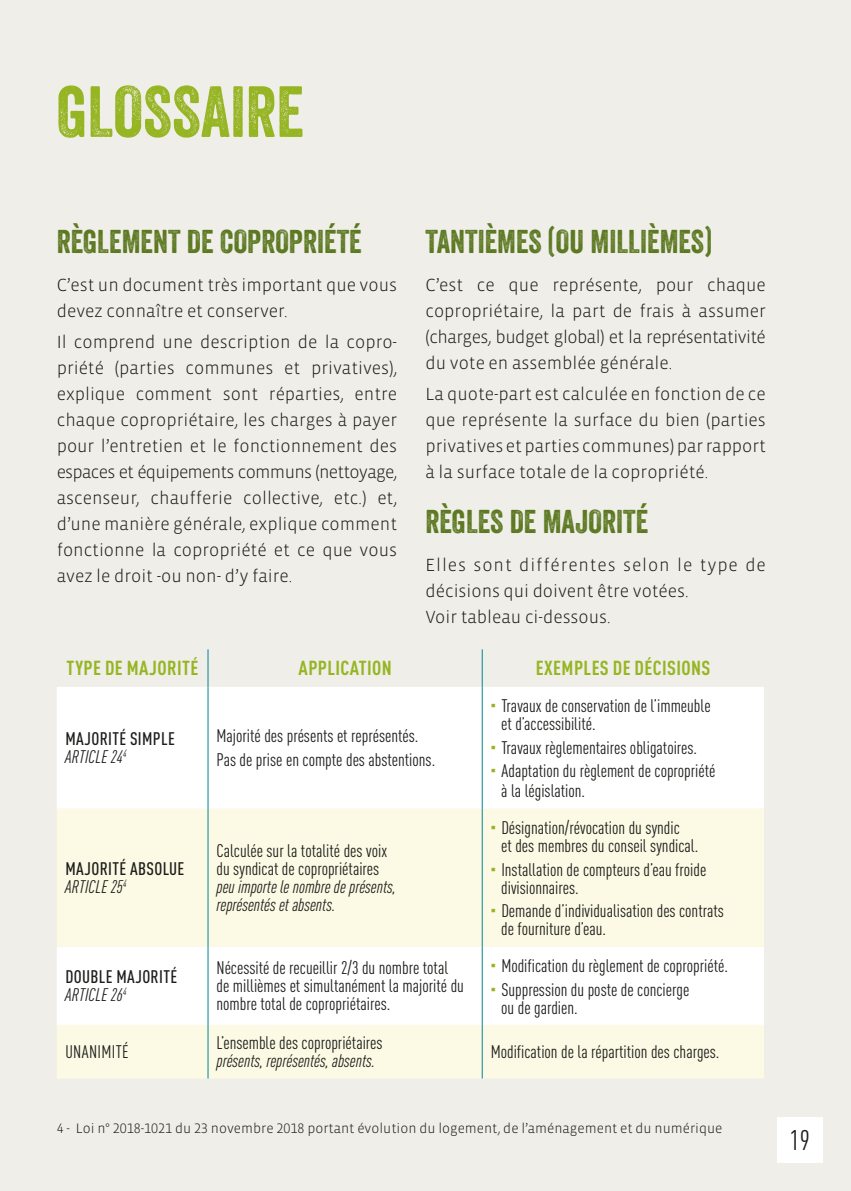
<style>
.page{position:relative;width:851px;height:1191px;background:#fff}
.page>*{position:absolute;margin:0;border:0;box-sizing:border-box;transform-origin:0 0}
.t1{font:70px "Veneer";color:#96b522}
.t2{font:32px "Veneer";color:#5c7821}
.t3{font:condensed 28px "DIN Pro";color:#1d1d1b}
.t4{font:700 condensed 20px "DIN Pro";letter-spacing:.02em;color:#96b522}
.t5{font:300 18px/26px "Vista Sans";color:#1d1d1b;text-align:justify}
.t6{font:condensed 18px/18px "DIN Pro";color:#1d1d1b}
.t7{font:italic condensed 18px/18px "DIN Pro";color:#1d1d1b}
.t8{font:500 condensed 18px/18px "DIN Pro";letter-spacing:.02em;color:#1d1d1b}
.t9{font:condensed 18px "DIN Pro";letter-spacing:.02em;color:#1d1d1b}
.t10{font:300 14px "Vista Sans";color:#1d1d1b}
.s1{font-weight:400;font-style:italic}
.s2{font-family:"Vista Sans Alt"}
</style>
<div class="page">
<div style="left:0;top:0;width:850px;height:1191px;background:#efeee8"></div>
<div style="left:57px;top:687px;width:706px;height:121px;background:#fff"></div>
<svg style="left:57px;top:808px;width:706px;height:270px;fill:#fcfae4"></svg>
<hr style="left:207px;top:649px;width:1px;height:38px;background:#008595">
<hr style="left:481px;top:649px;width:1px;height:38px;background:#008595">
<hr style="left:207px;top:687px;width:1px;height:121px;background:#008595">
<hr style="left:481px;top:687px;width:1px;height:121px;background:#008595">
<hr style="left:207px;top:808px;width:1px;height:138px;background:#008595">
<hr style="left:481px;top:808px;width:1px;height:138px;background:#008595">
<hr style="left:207px;top:946px;width:1px;height:79px;background:#008595">
<hr style="left:481px;top:946px;width:1px;height:79px;background:#008595">
<hr style="left:207px;top:1025px;width:1px;height:53px;background:#008595">
<hr style="left:481px;top:1025px;width:1px;height:53px;background:#008595">
<div style="left:777px;top:1117px;width:45px;height:45px;background:#fff"></div>
<svg style="left:491px;top:703px;width:4px;height:4px"></svg>
<svg style="left:491px;top:745px;width:4px;height:4px"></svg>
<svg style="left:491px;top:769px;width:4px;height:3px"></svg>
<svg style="left:491px;top:825px;width:4px;height:4px"></svg>
<svg style="left:491px;top:867px;width:4px;height:4px"></svg>
<svg style="left:491px;top:909px;width:4px;height:3px"></svg>
<svg style="left:491px;top:963px;width:4px;height:4px"></svg>
<svg style="left:491px;top:987px;width:4px;height:4px"></svg>
<h1 class="t1" style="left:57px;top:69px;width:249px">GLOSSAIRE</h1>
<h2 class="t2" style="left:57px;top:222px;width:306px">RÈGLEMENT DE COPROPRIÉTÉ</h2>
<p class="t5" style="left:57px;top:272px;width:342px">C’est un document très important que vous devez connaître et conserver.</p>
<p class="t5" style="left:57px;top:330px;width:342px">Il comprend une description de la copro&shy;priété (parties communes et privatives), explique comment sont réparties, entre chaque copropriétaire, les charges à payer pour l’entretien et le fonctionnement des espaces et équipements communs (nettoyage, ascenseur, chaufferie collective, etc.) et, d’une manière générale, explique comment fonctionne la copropriété et ce que vous avez le droit -ou non- d’y faire.</p>
<h2 class="t2" style="left:425px;top:222px;width:288px">TANTIÈMES (OU MILLIÈMES)</h2>
<p class="t5" style="left:425px;top:272px;width:342px">C’est ce que représente, pour chaque copropriétaire, la part de frais à assumer (charges, budget global) et la représentativité du vote en assemblée générale.</p>
<p class="t5" style="left:425px;top:382px;width:342px">La quote-part est calculée en fonction de ce que représente la surface du bien (parties privatives et parties communes) par rapport à la surface totale de la copropriété.</p>
<h2 class="t2" style="left:425px;top:502px;width:224px">RÈGLES DE MAJORITÉ</h2>
<p class="t5" style="left:425px;top:552px;width:342px;text-align:left">Elles sont différentes selon le type de décisions qui doivent être votées.<br>Voir tableau ci-dessous.</p>
<p class="t4" style="left:66px;top:653px;width:133px">TYPE DE MAJORITÉ</p>
<p class="t4" style="left:298px;top:653px;width:95px">APPLICATION</p>
<p class="t4" style="left:536px;top:653px;width:176px">EXEMPLES DE DÉCISIONS</p>
<p class="t8" style="left:65px;top:728px;width:111px">MAJORITÉ SIMPLE<br><span class="s1">ARTICLE 24</span><sup>4</sup></p>
<p class="t6" style="left:216px;top:723px;width:220px;line-height:23.6px">Majorité des présents et représentés.<br>Pas de prise en compte des abstentions.</p>
<p class="t8" style="left:65px;top:858px;width:120px">MAJORITÉ ABSOLUE<br><span class="s1">ARTICLE 25</span><sup>4</sup></p>
<p class="t6" style="left:216px;top:840px;width:172px">Calculée sur la totalité des voix du syndicat de copropriétaires</p>
<p class="t7" style="left:216px;top:876px;width:181px">peu importe le nombre de présents, représentés et absents.</p>
<p class="t6" style="left:501px;top:695px;width:211px">Travaux de conservation de l’immeuble et d’accessibilité.</p>
<p class="t6" style="left:501px;top:734px;width:216px;line-height:23.6px">Travaux règlementaires obligatoires.<br>Adaptation du règlement de copropriété</p>
<p class="t6" style="left:501px;top:780px;width:85px">à la législation.</p>
<p class="t6" style="left:501px;top:817px;width:199px">Désignation/révocation du syndic<br>et des membres du conseil syndical.</p>
<p class="t6" style="left:501px;top:859px;width:206px">Installation de compteurs d’eau froide divisionnaires.</p>
<p class="t6" style="left:501px;top:900px;width:224px">Demande d’individualisation des contrats de fourniture d’eau.</p>
<p class="t8" style="left:65px;top:966px;width:113px">DOUBLE MAJORITÉ<br><span class="s1">ARTICLE 26</span><sup>4</sup></p>
<p class="t6" style="left:216px;top:957px;width:249px">Nécessité de recueillir 2/3 du nombre total de millièmes et simultanément la majorité du nombre total de copropriétaires.</p>
<p class="t6" style="left:501px;top:952px;width:228px;line-height:23.6px">Modification du règlement de copropriété.<br>Suppression du poste de concierge</p>
<p class="t6" style="left:501px;top:997px;width:78px">ou de gardien.</p>
<p class="t9" style="left:65px;top:1038px;width:65px">UNANIMITÉ</p>
<p class="t6" style="left:216px;top:1032px;width:167px">L’ensemble des copropriétaires</p>
<p class="t7" style="left:216px;top:1050px;width:160px">présents, représentés, absents.</p>
<p class="t6" style="left:490px;top:1041px;width:230px">Modification de la répartition des charges.</p>
<p class="t10" style="left:57px;top:1121px;width:667px"><span class="s2">4</span> - Loi n° <span class="s2">2018-1021</span> du <span class="s2">23</span> novembre <span class="s2">2018</span> portant évolution du logement, de l’aménagement et du numérique</p>
<h3 class="t3" style="left:789px;top:1119px;width:22px">19</h3>
</div>
